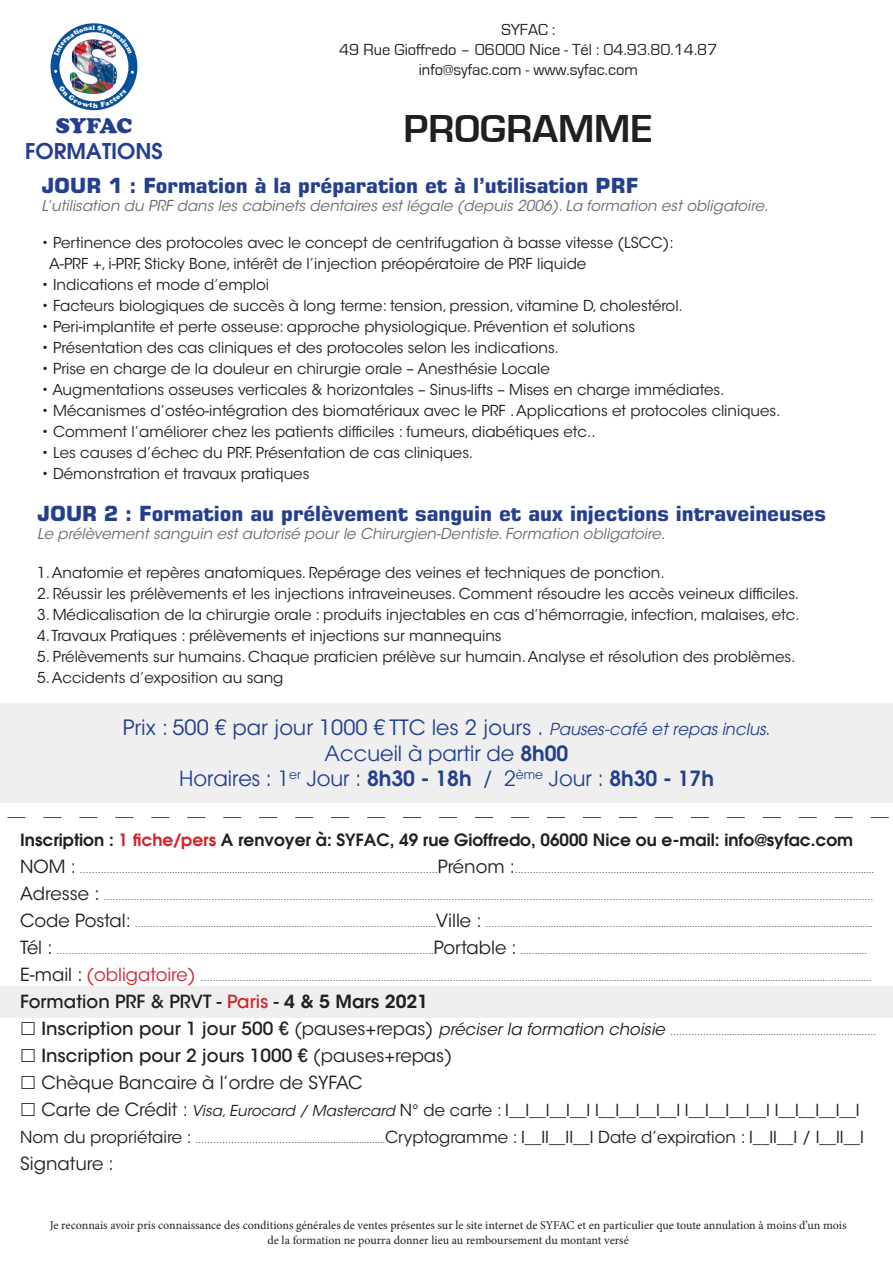
<style>
.page{position:relative;width:893px;height:1263px;background:#fff}
.page>*{position:absolute;margin:0;border:0;box-sizing:border-box;transform-origin:0 0}
.t1{font:600 36px "Eurostile";color:#231f20}
.t2{font:600 21.75px "Avant Garde";color:#253f8e}
.t3{font:900 21.75px "Cooper";letter-spacing:-.025em;color:#253f8e}
.t4{font:700 21px "Eurostile LT Pro";color:#253f8e}
.t5{font:21px "Avant Garde";color:#253f8e}
.t6{font:21px "ITC Avant Garde Std";color:#253f8e}
.t7{font:500 18px "ITC Avant Garde Std";color:#231f20}
.t8{font:18px "ITC Avant Garde Std";color:#231f20}
.t9{font:600 16.95px "Avant Garde";color:#231f20}
.t10{font:16.5px "ITC Avant Garde Std";color:#231f20}
.t11{font:16.5px "Eurostile";color:#231f20}
.t12{font:15px "ITC Avant Garde Std";color:#231f20}
.t13{font:italic 15px "ITC Avant Garde Std";color:#6b6b6e}
.t14{font:12px/14.4px "Minion Pro";letter-spacing:-.005em;color:#231f20;text-align:center}
.t15{font:9px "ITC Avant Garde Std";color:#231f20}
.t16{font:6.6px "Cooper Black Std";color:#fff}
.s1{font-family:"Avant Garde"}
.s2{font-family:"Avant Garde";font-style:italic;font-size:16.5px}
.s3{font-weight:600}
.s4{color:#d1232a}
.s5{font-size:18px}
.s6{font-size:18px;color:#d1232a}
.s7{font-weight:500;font-size:18px}
.s8{font-style:italic;font-size:16.5px}
.s9{font-weight:400}
.s10{font-style:italic;font-size:15px}
.s11{font-size:9px}
</style>
<div class="page">
<div style="left:0;top:703px;width:893px;height:99px;background:#efeff0"></div>
<div style="left:0;top:986px;width:893px;height:32px;background:#efeff0"></div>
<svg style="left:7px;top:817px;width:882px;height:1px"></svg>
<img style="left:51px;top:23px;width:86px;height:87px">
<p class="t16" style="left:93px;top:24px;width:4px">l</p>
<p class="t3" style="left:56px;top:113px;width:78px">SYFAC</p>
<p class="t2" style="left:25px;top:136px;width:139px">FORMATIONS</p>
<p class="t11" style="left:501px;top:21px;width:55px">SYFAC :</p>
<p class="t11" style="left:339px;top:41px;width:380px">49 Rue Gioffredo – 06000 Nice - Tél : 04.93.80.14.87</p>
<p class="t11" style="left:419px;top:60px;width:221px">info@syfac.com - www.syfac.com</p>
<p class="t1" style="left:404px;top:107px;width:250px">PROGRAMME</p>
<p class="t4" style="left:41px;top:172px;width:599px">JOUR 1 : Formation à la préparation et à l’utilisation PRF</p>
<p class="t13" style="left:41px;top:196px;width:729px">L’utilisation du PRF dans les cabinets dentaires est légale (depuis 2006). La formation est obligatoire.</p>
<p class="t12" style="left:41px;top:234px;width:634px">• Pertinence des protocoles avec le concept de centrifugation à basse vitesse (LSCC):</p>
<p class="t12" style="left:49px;top:255px;width:539px">A-PRF +, i-PRF, Sticky Bone, intérêt de l’injection préopératoire de PRF liquide</p>
<p class="t12" style="left:41px;top:276px;width:229px">• Indications et mode d’emploi</p>
<p class="t12" style="left:41px;top:297px;width:643px">• Facteurs biologiques de succès à long terme: tension, pression, vitamine D, cholestérol.</p>
<p class="t12" style="left:41px;top:318px;width:595px">• Peri-implantite et perte osseuse: approche physiologique. Prévention et solutions</p>
<p class="t12" style="left:41px;top:339px;width:519px">• Présentation des cas cliniques et des protocoles selon les indications.</p>
<p class="t12" style="left:41px;top:360px;width:510px">• Prise en charge de la douleur en chirurgie orale – Anesthésie Locale</p>
<p class="t12" style="left:41px;top:381px;width:684px">• Augmentations osseuses verticales &amp; horizontales – Sinus-lifts – Mises en charge immédiates.</p>
<p class="t12" style="left:41px;top:402px;width:741px">• Mécanismes d’ostéo-intégration des biomatériaux avec le PRF . Applications et protocoles cliniques.</p>
<p class="t12" style="left:41px;top:423px;width:556px">• Comment l’améliorer chez les patients difficiles : fumeurs, diabétiques etc..</p>
<p class="t12" style="left:41px;top:444px;width:433px">• Les causes d’échec du PRF. Présentation de cas cliniques.</p>
<p class="t12" style="left:41px;top:465px;width:270px">• Démonstration et travaux pratiques</p>
<p class="t4" style="left:37px;top:500px;width:790px">JOUR 2 : Formation au prélèvement sanguin et aux injections intraveineuses</p>
<p class="t13" style="left:37px;top:524px;width:629px">Le prélèvement sanguin est autorisé pour le Chirurgien-Dentiste. Formation obligatoire.</p>
<p class="t12" style="left:37px;top:563px;width:629px">1. Anatomie et repères anatomiques. Repérage des veines et techniques de ponction.</p>
<p class="t12" style="left:37px;top:584px;width:764px">2. Réussir les prélèvements et les injections intraveineuses. Comment résoudre les accès veineux difficiles.</p>
<p class="t12" style="left:37px;top:605px;width:764px">3. Médicalisation de la chirurgie orale : produits injectables en cas d’hémorragie, infection, malaises, etc.</p>
<p class="t12" style="left:37px;top:626px;width:466px">4. Travaux Pratiques : prélèvements et injections sur mannequins</p>
<p class="t12" style="left:37px;top:647px;width:760px">5. Prélèvements sur humains. Chaque praticien prélève sur humain. Analyse et résolution des problèmes.</p>
<p class="t12" style="left:37px;top:668px;width:248px">5. Accidents d’exposition au sang</p>
<p class="t6" style="left:123px;top:715px;width:649px">Prix : 500 € par jour 1000 € TTC les 2 jours <span class="s1">.</span> <span class="s2">Pauses-café et repas inclus.</span></p>
<p class="t5" style="left:325px;top:740px;width:245px">Accueil à partir de <span class="s3">8h00</span></p>
<p class="t5" style="left:179px;top:765px;width:536px">Horaires : 1<sup>er</sup> Jour : <span class="s3">8h30 - 18h</span> / 2<sup>ème</sup> Jour : <span class="s3">8h30 - 17h</span></p>
<p class="t9" style="left:20px;top:829px;width:834px">Inscription : <span class="s4">1 fiche/pers</span> A renvoyer à: SYFAC, 49 rue Gioffredo, 06000 Nice ou e-mail: info@syfac.com</p>
<p class="t15" style="left:20px;top:864px;width:855px"><span class="s5">NOM :</span> ………………………….............................................………....................……………………<span class="s5">Prénom :</span>……………………………...................…………………..............................………………......</p>
<p class="t15" style="left:20px;top:891px;width:855px"><span class="s5">Adresse :</span> …………………………………………………………………………………………………………………………………..………………………………………………………………………………………………</p>
<p class="t15" style="left:20px;top:918px;width:854px"><span class="s5">Code Postal:</span> …………………........................................………………………………..........<span class="s5">Ville :</span> …………………....................…………….......................................….............................................</p>
<p class="t15" style="left:20px;top:945px;width:848px"><span class="s5">Tél :</span> ……………………………………………………...................................................................……..<span class="s5">Portable :</span> ..…........................................................…………………………………………………......</p>
<p class="t15" style="left:20px;top:972px;width:853px"><span class="s5">E-mail :</span> <span class="s6">(obligatoire)</span> ……………………………………………………………………………………………………….........................................................................................................…………....</p>
<p class="t7" style="left:20px;top:990px;width:410px">Formation PRF &amp; PRVT - <span class="s4">Paris</span> - <span class="s3">4 &amp; 5 Mars 2021</span></p>
<p class="t15" style="left:41px;top:1026px;width:837px"><span class="s7">Inscription pour 1 jour 500 €</span> <span class="s5">(pauses+repas)</span> <span class="s8">préciser la formation choisie</span> ……………….......................…………………….……</p>
<p class="t7" style="left:41px;top:1044px;width:412px">Inscription pour 2 jours 1000 € <span class="s9">(pauses+repas)</span></p>
<p class="t8" style="left:41px;top:1072px;width:323px">Chèque Bancaire à l’ordre de SYFAC</p>
<p class="t10" style="left:41px;top:1100px;width:820px"><span class="s5">Carte de Crédit :</span> <span class="s10">Visa, Eurocard / Mastercard</span> N° de carte : I__I__I__I__I I__I__I__I__I I__I__I__I__I I__I__I__I__I</p>
<p class="t10" style="left:20px;top:1127px;width:845px">Nom du propriétaire : <span class="s11">……………………………...................................</span>Cryptogramme : I__II__II__I Date d’expiration : I__II__I / I__II__I</p>
<p class="t8" style="left:20px;top:1153px;width:95px">Signature :</p>
<p class="t14" style="left:50px;top:1218px;width:798px">Je reconnais avoir pris connaissance des conditions générales de ventes présentes sur le site internet de SYFAC et en particulier que toute annulation à moins d’un mois de la formation ne pourra donner lieu au remboursement du montant versé</p>
</div>
